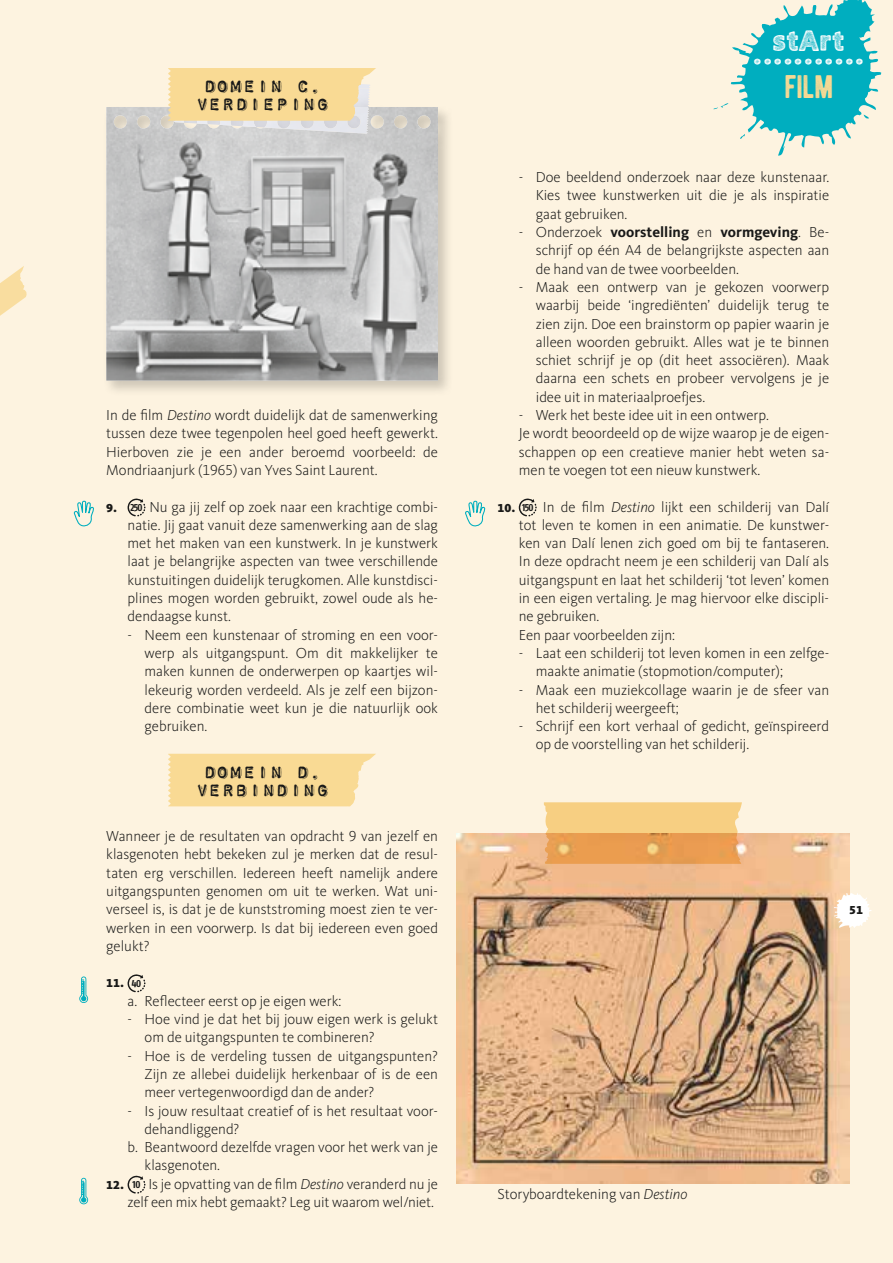
<style>
.page{position:relative;width:893px;height:1263px;background:#fdf3e0}
.page>*{position:absolute;margin:0;border:0;box-sizing:border-box;transform-origin:0 0}
.t1{font:32.7px "BERNIER Distressed";color:#f9da94}
.t2{font:800 18px/18px "Chromosome";color:#191918;text-align:center}
.t3{font:15.75px/14.4px "Amoky Halftone Typeface";color:#fff;text-align:center}
.t4{font:300 15px/18.3px "Kievit OT";color:#191918;text-align:justify}
.t5{font:900 12px "Kievit OT";color:#191918}
.s1{font-style:italic}
.s2{font-weight:900;font-size:12px}
.s3{font-family:"Fago Co Lf";font-weight:700;font-size:10.5px}
.s4{font-weight:700}
</style>
<div class="page">
<div style="left:103px;top:104px;width:350px;height:292px;background:#191918;opacity:.2"></div>
<img style="left:106px;top:107px;width:332px;height:274px">
<img style="left:242px;top:133px;width:126px;height:1px">
<svg style="left:519px;top:498px;width:18px;height:18px"></svg>
<svg style="left:465px;top:501px;width:21px;height:26px"></svg>
<svg style="left:127px;top:498px;width:18px;height:18px"></svg>
<svg style="left:73px;top:501px;width:21px;height:26px"></svg>
<svg style="left:127px;top:974px;width:18px;height:18px"></svg>
<svg style="left:127px;top:1175px;width:18px;height:18px"></svg>
<svg style="left:79px;top:976px;width:9px;height:27px"></svg>
<svg style="left:79px;top:1178px;width:9px;height:26px"></svg>
<svg style="left:168px;top:68px;width:208px;height:65px;background:#f2dba7"></svg>
<svg style="left:168px;top:754px;width:208px;height:52px;background:#f9dc9a"></svg>
<svg style="left:0;top:266px;width:27px;height:50px"></svg>
<img style="left:456px;top:833px;width:393px;height:350px">
<svg style="left:544px;top:802px;width:198px;height:62px;background:#f0b76d"></svg>
<svg style="left:834px;top:892px;width:38px;height:36px"></svg>
<svg style="left:713px;top:0;width:168px;height:156px"></svg>
<p class="t2" style="left:195px;top:77px;width:136px">DOMEIN C.<br>VERDIEPING</p>
<p class="t4" style="left:106px;top:406px;width:333px">In de film <span class="s1">Destino</span> wordt duidelijk dat de samenwerking tussen deze twee tegenpolen heel goed heeft gewerkt.<br>Hierboven zie je een ander beroemd voorbeeld: de Mondriaanjurk (1965) van Yves Saint Laurent.</p>
<p class="t4" style="left:128px;top:497px;width:312px;text-indent:-21px"><span class="s2">9.</span> <span class="s3">250</span> Nu ga jij zelf op zoek naar een krachtige combi&shy;natie. Jij gaat vanuit deze samenwerking aan de slag met het maken van een kunstwerk. In je kunstwerk laat je belangrijke aspecten van twee verschillende kunstuitingen duidelijk terugkomen. Alle kunstdisci&shy;plines mogen worden gebruikt, zowel oude als he&shy;dendaagse kunst.</p>
<p class="t4" style="left:145px;top:625px;width:295px;text-indent:-17px">- Neem een kunstenaar of stroming en een voor&shy;werp als uitgangspunt. Om dit makkelijker te maken kunnen de onderwerpen op kaartjes wil&shy;lekeurig worden verdeeld. Als je zelf een bijzon&shy;dere combinatie weet kun je die natuurlijk ook gebruiken.</p>
<p class="t2" style="left:195px;top:763px;width:136px">DOMEIN D.<br>VERBINDING</p>
<p class="t4" style="left:106px;top:827px;width:333px">Wanneer je de resultaten van opdracht 9 van jezelf en klasgenoten hebt bekeken zul je merken dat de resul&shy;taten erg verschillen. Iedereen heeft namelijk andere uitgangspunten genomen om uit te werken. Wat uni&shy;verseel is, is dat je de kunststroming moest zien te ver&shy;werken in een voorwerp. Is dat bij iedereen even goed gelukt?</p>
<p class="t5" style="left:106px;top:976px;width:36px">11. <span class="s3">40</span></p>
<p class="t4" style="left:128px;top:991px;width:215px">a. Reflecteer eerst op je eigen werk:</p>
<p class="t4" style="left:145px;top:1010px;width:295px;text-indent:-17px">- Hoe vind je dat het bij jouw eigen werk is gelukt om de uitgangspunten te combineren?</p>
<p class="t4" style="left:145px;top:1046px;width:295px;text-indent:-17px">- Hoe is de verdeling tussen de uitgangspunten?<br>Zijn ze allebei duidelijk herkenbaar of is de een meer vertegenwoordigd dan de ander?</p>
<p class="t4" style="left:128px;top:1101px;width:312px">- Is jouw resultaat creatief of is het resultaat voor-</p>
<p class="t4" style="left:145px;top:1119px;width:96px">dehandliggend?</p>
<p class="t4" style="left:128px;top:1138px;width:312px">b. Beantwoord dezelfde vragen voor het werk van je</p>
<p class="t4" style="left:145px;top:1156px;width:77px">klasgenoten.</p>
<p class="t4" style="left:106px;top:1174px;width:333px;text-align:right"><span class="s2">12.</span> <span class="s3">10</span> Is je opvatting van de film <span class="s1">Destino</span> veranderd nu je zelf een mix hebt gemaakt? Leg uit waarom wel/niet.</p>
<p class="t3" style="left:752px;top:38px;width:114px">stArt ...........</p>
<h1 class="t1" style="left:784px;top:65px;width:51px">film</h1>
<p class="t4" style="left:536px;top:168px;width:295px;text-indent:-17px">- Doe beeldend onderzoek naar deze kunstenaar.<br>Kies twee kunstwerken uit die je als inspiratie gaat gebruiken.</p>
<p class="t4" style="left:536px;top:223px;width:295px;text-indent:-17px">- Onderzoek <span class="s4">voorstelling</span> en <span class="s4">vormgeving</span>. Be&shy;schrijf op één A4 de belangrijkste aspecten aan de hand van de twee voorbeelden.</p>
<p class="t4" style="left:536px;top:278px;width:295px;text-indent:-17px">- Maak een ontwerp van je gekozen voorwerp waarbij beide ‘ingrediënten’ duidelijk terug te zien zijn. Doe een brainstorm op papier waarin je alleen woorden gebruikt. Alles wat je te binnen schiet schrijf je op (dit heet associëren). Maak daarna een schets en probeer vervolgens je je idee uit in materiaalproefjes.</p>
<p class="t4" style="left:519px;top:406px;width:312px;text-align:left">- Werk het beste idee uit in een ontwerp.<br>Je wordt beoordeeld op de wijze waarop je de eigen&shy;schappen op een creatieve manier hebt weten sa&shy;men te voegen tot een nieuw kunstwerk.</p>
<p class="t4" style="left:519px;top:497px;width:312px;text-align:left;text-indent:-21px"><span class="s2">10.</span> <span class="s3">150</span> In de film <span class="s1">Destino</span> lijkt een schilderij van Dalí tot leven te komen in een animatie. De kunstwer&shy;ken van Dalí lenen zich goed om bij te fantaseren.<br>In deze opdracht neem je een schilderij van Dalí als uitgangspunt en laat het schilderij ‘tot leven’ komen in een eigen vertaling. Je mag hiervoor elke discipli&shy;ne gebruiken.<br>Een paar voorbeelden zijn:</p>
<p class="t4" style="left:536px;top:644px;width:295px;text-indent:-17px">- Laat een schilderij tot leven komen in een zelfge&shy;maakte animatie (stopmotion/computer);</p>
<p class="t4" style="left:536px;top:680px;width:295px;text-indent:-17px">- Maak een muziekcollage waarin je de sfeer van het schilderij weergeeft;</p>
<p class="t4" style="left:536px;top:717px;width:295px;text-indent:-17px">- Schrijf een kort verhaal of gedicht, geïnspireerd op de voorstelling van het schilderij.</p>
<p class="t5" style="left:849px;top:902px;width:15px">51</p>
<p class="t4" style="left:497px;top:1184px;width:192px">Storyboardtekening van <span class="s1">Destino</span></p>
</div>
